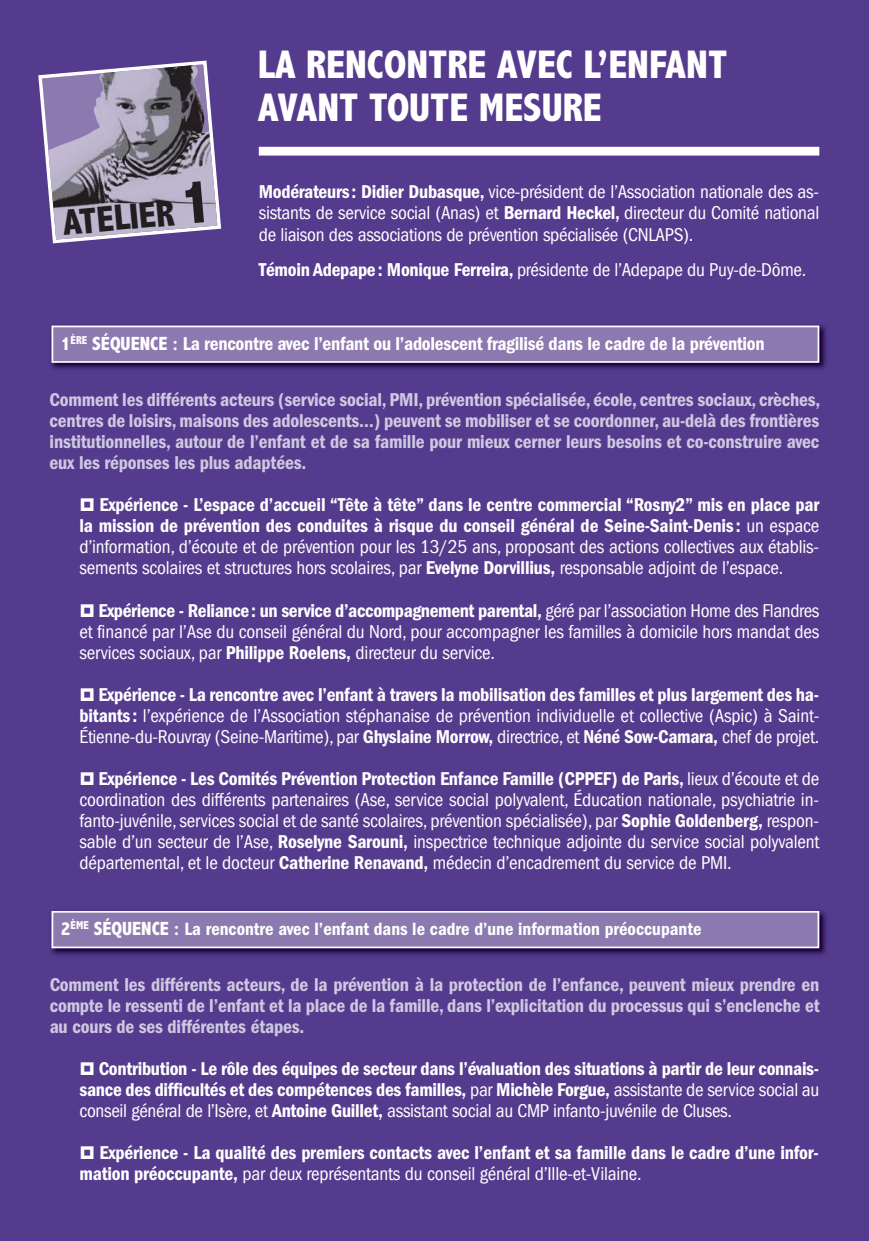
<style>
.page{position:relative;width:869px;height:1241px;background:#fff}
.page>*{position:absolute;margin:0;border:0;box-sizing:border-box;transform-origin:0 0}
.t1{font:800 condensed 40.25px/43.8px "Abadi";color:#fff}
.t2{font:800 condensed 36.75px "Abadi";color:#201e20}
.t3{font:condensed 19.25px/21px "Franklin Gothic";letter-spacing:-.015em;color:#fff;text-align:justify}
.t4{font:600 condensed 19.25px/21px "Franklin Gothic";letter-spacing:-.01em;color:#fff;text-align:justify}
.t5{font:600 condensed 19.25px/21px "Franklin Gothic";letter-spacing:-.01em;color:#cfc8e0;text-align:justify}
.t6{font:600 condensed 18.38px "Franklin Gothic";color:#fff}
.s1{font-size:63px}
.s2{font-weight:600}
.s3{font-family:"Abadi";font-weight:800}
.s4{font-weight:400}
.s5{font-family:"Abadi";font-weight:800;font-size:19.25px}
</style>
<div class="page">
<div style="left:0;top:0;width:868px;height:1240px;background:#553b8e"></div>
<img style="left:51px;top:325px;width:775px;height:45px">
<div style="left:53px;top:327px;width:764px;height:34px;background:#8b79b0"></div>
<div style="left:51px;top:325px;width:768px;height:38px;border:2px solid #fff"></div>
<img style="left:51px;top:911px;width:775px;height:45px">
<div style="left:53px;top:912px;width:764px;height:34px;background:#8b79b0"></div>
<div style="left:51px;top:910px;width:768px;height:38px;border:2px solid #fff"></div>
<div style="left:259px;top:147px;width:560px;height:8px;background:#fff"></div>
<svg style="left:38px;top:60px;width:184px;height:184px"></svg>
<img style="left:48px;top:65px;width:149px;height:85px">
<h2 class="t2" style="left:62px;top:210px;width:152px;rotate:-5deg">ATELIER <span class="s1">1</span></h2>
<h1 class="t1" style="left:258px;top:46px;width:470px">LA RENCONTRE AVEC L’ENFANT<br>AVANT TOUTE MESURE</h1>
<p class="t3" style="left:259px;top:183px;width:562px"><span class="s2">Modérateurs: Didier Dubasque,</span> vice-président de l’Association nationale des as&shy;sistants de service social (Anas) et <span class="s2">Bernard Heckel,</span> directeur du Comité national de liaison des associations de prévention spécialisée (CNLAPS).</p>
<p class="t3" style="left:259px;top:260px;width:549px"><span class="s2">Témoin Adepape: Monique Ferreira,</span> présidente de l’Adepape du Puy-de-Dôme.</p>
<p class="t4" style="left:61px;top:334px;width:705px"><span class="s3">1</span><sup>ÈRE</sup> <span class="s3">SÉQUENCE :</span> La rencontre avec l’enfant ou l’adolescent fragilisé dans le cadre de la prévention</p>
<p class="t5" style="left:50px;top:391px;width:771px">Comment les différents acteurs (service social, PMI, prévention spécialisée, école, centres sociaux, crèches, centres de loisirs, maisons des adolescents…) peuvent se mobiliser et se coordonner, au-delà des frontières institutionnelles, autour de l’enfant et de sa famille pour mieux cerner leurs besoins et co-construire avec eux les réponses les plus adaptées.</p>
<p class="t4" style="left:79px;top:496px;width:741px">▪ Expérience - L’espace d’accueil “Tête à tête” dans le centre commercial “Rosny2” mis en place par la mission de prévention des conduites à risque du conseil général de Seine-Saint-Denis: <span class="s4">un espace d’information, d’écoute et de prévention pour les 13/25 ans, proposant des actions collectives aux établis&shy;sements scolaires et structures hors scolaires, par</span> Evelyne Dorvillius, <span class="s4">responsable adjoint de l’espace.</span></p>
<p class="t3" style="left:79px;top:601px;width:741px">▪ <span class="s2">Expérience - Reliance: un service d’accompagnement parental,</span> géré par l’association Home des Flandres et financé par l’Ase du conseil général du Nord, pour accompagner les familles à domicile hors mandat des services sociaux, par <span class="s2">Philippe Roelens,</span> directeur du service.</p>
<p class="t3" style="left:79px;top:685px;width:741px">▪ <span class="s2">Expérience - La rencontre avec l’enfant à travers la mobilisation des familles et plus largement des ha&shy;bitants:</span> l’expérience de l’Association stéphanaise de prévention individuelle et collective (Aspic) à Saint-Étienne-du-Rouvray (Seine-Maritime), par <span class="s2">Ghyslaine Morrow,</span> directrice, et <span class="s2">Néné Sow-Camara,</span> chef de projet.</p>
<p class="t3" style="left:79px;top:769px;width:741px">▪ <span class="s2">Expérience - Les Comités Prévention Protection Enfance Famille (CPPEF) de Paris,</span> lieux d’écoute et de coordination des différents partenaires (Ase, service social polyvalent, Éducation nationale, psychiatrie in&shy;fanto-juvénile, services social et de santé scolaires, prévention spécialisée), par <span class="s2">Sophie Goldenberg,</span> respon&shy;sable d’un secteur de l’Ase, <span class="s2">Roselyne Sarouni,</span> inspectrice technique adjointe du service social polyvalent départemental, et le docteur <span class="s2">Catherine Renavand,</span> médecin d’encadrement du service de PMI.</p>
<p class="t6" style="left:61px;top:922px;width:642px"><span class="s5">2</span><sup>ÈME</sup> <span class="s5">SÉQUENCE :</span> La rencontre avec l’enfant dans le cadre d’une information préoccupante</p>
<p class="t5" style="left:50px;top:975px;width:771px">Comment les différents acteurs, de la prévention à la protection de l’enfance, peuvent mieux prendre en compte le ressenti de l’enfant et la place de la famille, dans l’explicitation du processus qui s’enclenche et au cours de ses différentes étapes.</p>
<p class="t4" style="left:79px;top:1059px;width:741px">▪ Contribution - Le rôle des équipes de secteur dans l’évaluation des situations à partir de leur connais&shy;sance des difficultés et des compétences des familles, <span class="s4">par</span> Michèle Forgue, <span class="s4">assistante de service social au conseil général de l’Isère, et</span> Antoine Guillet, <span class="s4">assistant social au CMP infanto-juvénile de Cluses.</span></p>
<p class="t4" style="left:79px;top:1143px;width:740px">▪ Expérience - La qualité des premiers contacts avec l’enfant et sa famille dans le cadre d’une infor&shy;mation préoccupante, <span class="s4">par deux représentants du conseil général d’Ille-et-Vilaine.</span></p>
</div>
